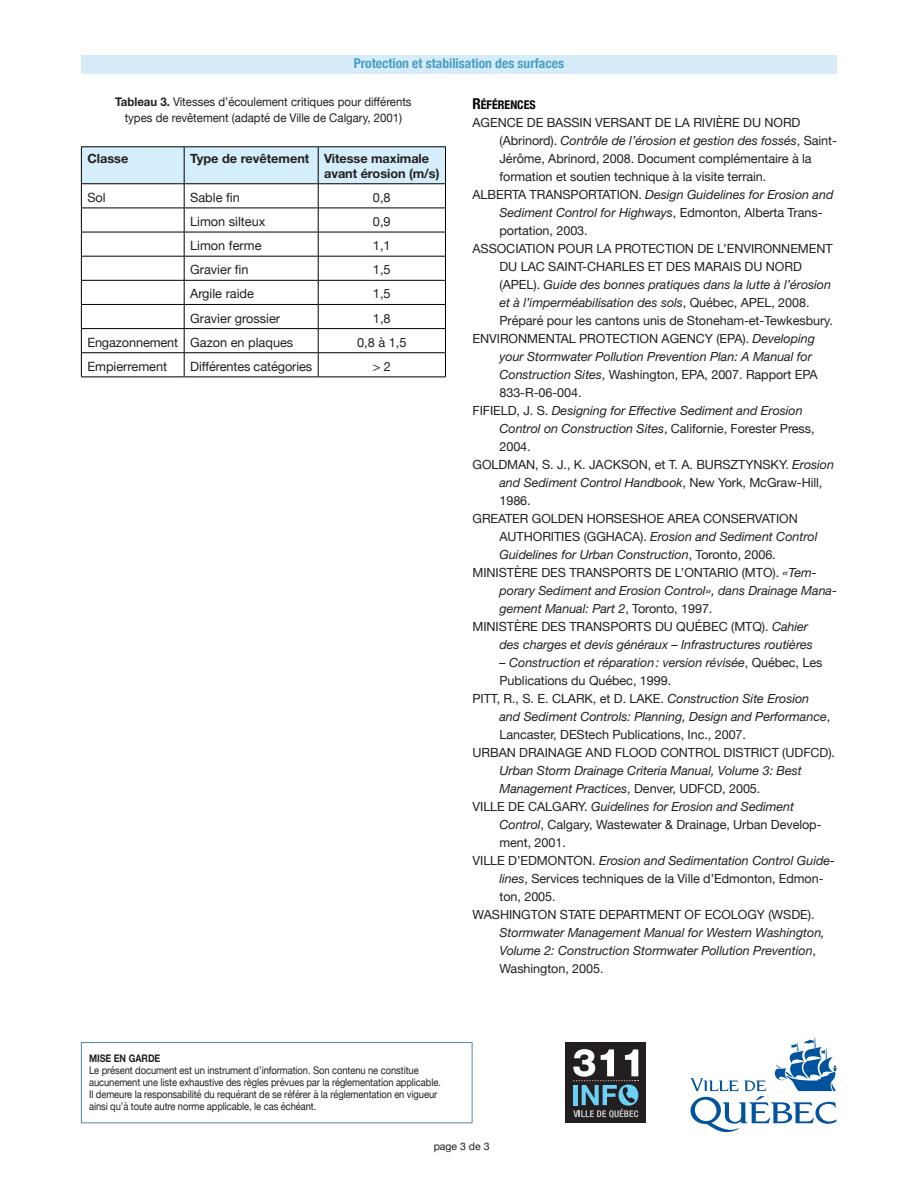
<style>
.page{position:relative;width:918px;height:1188px;background:#fff}
.page>*{position:absolute;margin:0;border:0;box-sizing:border-box;transform-origin:0 0}
._9_Entete_de_page{font:700 condensed 13.5px "Helvetica Neue";color:#499fc4}
._11_Tableau{font:12.75px "Helvetica Neue";color:#231f20}
._11_Tableau-2{font:700 12.75px/15px "Helvetica Neue";letter-spacing:-.005em;color:#231f20}
._6_References_Texte{font:12.6px/18px "Helvetica Neue";letter-spacing:-.005em;color:#231f20}
._6_References_Texte-2{font:italic 12.6px/18px "Helvetica Neue";letter-spacing:-.005em;color:#231f20}
._5_Figure{font:12px/16.5px "Helvetica Neue";color:#231f20;text-align:center;scale:.95 1}
._1_Titre{font:12px "Helvetica Neue Condensed Bold SC800";color:#000}
._4_Suite_Bas_de_page{font:10.5px/12px "Helvetica Neue";letter-spacing:-.01em;color:#231f20;scale:.89 1}
.t1{font:700 10.5px "Helvetica Neue";color:#231f20;scale:.85 1}
._4_Suite_Bas_de_page-2{font:10.5px "Helvetica Neue";letter-spacing:-.01em;color:#231f20}
.s1{font-weight:700}
.s2{font-size:15px}
.s3{font-style:italic}
.s4{font-style:normal}
</style>
<div class="page">
<div style="left:81px;top:1042px;width:391px;height:81px;border:1px solid #4e87a8"></div>
<svg style="left:690px;top:1037px;width:147px;height:95px"></svg>
<div style="left:566px;top:1042px;width:80px;height:81px;background:#231f20"></div>
<svg style="left:573px;top:1049px;width:65px;height:69px"></svg>
<hr style="left:81px;top:146px;width:103px;height:1px;background:#000">
<hr style="left:184px;top:146px;width:134px;height:1px;background:#000">
<hr style="left:318px;top:146px;width:128px;height:1px;background:#000">
<svg style="left:81px;top:147px;width:365px;height:229px"></svg>
<hr style="left:81px;top:376px;width:103px;height:1px;background:#000">
<hr style="left:184px;top:376px;width:134px;height:1px;background:#000">
<hr style="left:318px;top:376px;width:128px;height:1px;background:#000">
<div style="left:81px;top:55px;width:756px;height:18px;background:#d6ecfa"></div>
<p class="_9_Entete_de_page" style="left:354px;top:52px;width:212px">Protection et stabilisation des surfaces</p>
<p class="_5_Figure" style="left:115px;top:94px;width:314px"><span class="s1">Tableau 3.</span> Vitesses d’écoulement critiques pour différents types de revêtement (adapté de Ville de Calgary, 2001)</p>
<p class="_11_Tableau-2" style="left:87px;top:150px;width:43px">Classe</p>
<p class="_11_Tableau-2" style="left:190px;top:150px;width:121px">Type de revêtement</p>
<p class="_11_Tableau-2" style="left:324px;top:150px;width:117px">Vitesse maximale avant érosion (m/s)</p>
<p class="_11_Tableau" style="left:87px;top:188px;width:20px">Sol</p>
<p class="_11_Tableau" style="left:190px;top:188px;width:51px">Sable fin</p>
<p class="_11_Tableau" style="left:373px;top:188px;width:19px">0,8</p>
<p class="_11_Tableau" style="left:190px;top:212px;width:77px">Limon silteux</p>
<p class="_11_Tableau" style="left:373px;top:212px;width:19px">0,9</p>
<p class="_11_Tableau" style="left:190px;top:236px;width:73px">Limon ferme</p>
<p class="_11_Tableau" style="left:373px;top:236px;width:19px">1,1</p>
<p class="_11_Tableau" style="left:190px;top:261px;width:60px">Gravier fin</p>
<p class="_11_Tableau" style="left:373px;top:261px;width:19px">1,5</p>
<p class="_11_Tableau" style="left:190px;top:285px;width:65px">Argile raide</p>
<p class="_11_Tableau" style="left:373px;top:285px;width:19px">1,5</p>
<p class="_11_Tableau" style="left:190px;top:309px;width:91px">Gravier grossier</p>
<p class="_11_Tableau" style="left:373px;top:309px;width:19px">1,8</p>
<p class="_11_Tableau" style="left:87px;top:333px;width:92px">Engazonnement</p>
<p class="_11_Tableau" style="left:190px;top:333px;width:105px">Gazon en plaques</p>
<p class="_11_Tableau" style="left:357px;top:333px;width:51px">0,8 à 1,5</p>
<p class="_11_Tableau" style="left:87px;top:357px;width:81px">Empierrement</p>
<p class="_11_Tableau" style="left:190px;top:357px;width:124px">Différentes catégories</p>
<p class="_11_Tableau" style="left:373px;top:357px;width:20px">&gt; 2</p>
<p class="t1" style="left:89px;top:1052px;width:85px">MISE EN GARDE</p>
<p class="_4_Suite_Bas_de_page" style="left:89px;top:1065px;width:397px">Le présent document est un instrument d’information. Son contenu ne constitue aucunement une liste exhaustive des règles prévues par la réglementation applicable.<br>Il demeure la responsabilité du requérant de se référer à la réglementation en vigueur ainsi qu’à toute autre norme applicable, le cas échéant.</p>
<p class="_1_Titre" style="left:472px;top:95px;width:65px"><span class="s2">R</span>ÉFÉRENCES</p>
<p class="_6_References_Texte" style="left:500px;top:114px;width:339px;text-indent:-27px">AGENCE DE BASSIN VERSANT DE LA RIVIÈRE DU NORD (Abrinord). <span class="s3">Contrôle de l’érosion et gestion des fossés</span>, Saint-Jérôme, Abrinord, 2008. Document complémentaire à la formation et soutien technique à la visite terrain.</p>
<p class="_6_References_Texte" style="left:500px;top:186px;width:335px;text-indent:-27px">ALBERTA TRANSPORTATION. <span class="s3">Design Guidelines for Erosion and<br>Sediment Control for Highways</span>, Edmonton, Alberta Trans&shy;portation, 2003.</p>
<p class="_6_References_Texte" style="left:500px;top:240px;width:335px;text-indent:-27px">ASSOCIATION POUR LA PROTECTION DE L’ENVIRONNEMENT DU LAC SAINT-CHARLES ET DES MARAIS DU NORD (APEL). <span class="s3">Guide des bonnes pratiques dans la lutte à l’érosion et à l’imperméabilisation des sols</span>, Québec, APEL, 2008.<br>Préparé pour les cantons unis de Stoneham-et-Tewkesbury.</p>
<p class="_6_References_Texte" style="left:500px;top:330px;width:320px;text-indent:-27px">ENVIRONMENTAL PROTECTION AGENCY (EPA). <span class="s3">Developing your Stormwater Pollution Prevention Plan: A Manual for Construction Sites</span>, Washington, EPA, 2007. Rapport EPA 833-R-06-004.</p>
<p class="_6_References_Texte-2" style="left:500px;top:401px;width:317px;text-indent:-27px"><span class="s4">FIFIELD, J. S.</span> Designing for Effective Sediment and Erosion<br>Control on Construction Sites<span class="s4">, Californie, Forester Press,<br>2004.</span></p>
<p class="_6_References_Texte" style="left:500px;top:456px;width:336px;text-indent:-27px">GOLDMAN, S. J., K. JACKSON, et T. A. BURSZTYNSKY. <span class="s3">Erosion and Sediment Control Handbook</span>, New York, McGraw-Hill,<br>1986.</p>
<p class="_6_References_Texte" style="left:500px;top:510px;width:319px;text-indent:-27px">GREATER GOLDEN HORSESHOE AREA CONSERVATION<br>AUTHORITIES (GGHACA). <span class="s3">Erosion and Sediment Control<br>Guidelines for Urban Construction</span>, Toronto, 2006.</p>
<p class="_6_References_Texte-2" style="left:500px;top:563px;width:339px;text-indent:-27px"><span class="s4">MINISTÈRE DES TRANSPORTS DE L’ONTARIO (MTO).</span> «Tem&shy;porary Sediment and Erosion Control», dans Drainage Mana&shy;gement Manual: Part 2<span class="s4">, Toronto, 1997.</span></p>
<p class="_6_References_Texte-2" style="left:500px;top:617px;width:315px;text-indent:-27px"><span class="s4">MINISTÈRE DES TRANSPORTS DU QUÉBEC (MTQ).</span> Cahier des charges et devis généraux – Infrastructures routières</p>
<p class="_6_References_Texte-2" style="left:500px;top:653px;width:324px">– Construction et réparation: version révisée<span class="s4">, Québec, Les<br>Publications du Québec, 1999.</span></p>
<p class="_6_References_Texte-2" style="left:500px;top:689px;width:332px;text-indent:-27px"><span class="s4">PITT, R., S. E. CLARK, et D. LAKE.</span> Construction Site Erosion and Sediment Controls: Planning, Design and Performance<span class="s4">,<br>Lancaster, DEStech Publications, Inc., 2007.</span></p>
<p class="_6_References_Texte-2" style="left:500px;top:743px;width:337px;text-indent:-27px"><span class="s4">URBAN DRAINAGE AND FLOOD CONTROL DISTRICT (UDFCD).<br></span>Urban Storm Drainage Criteria Manual, Volume 3: Best<br>Management Practices<span class="s4">, Denver, UDFCD, 2005.</span></p>
<p class="_6_References_Texte" style="left:500px;top:798px;width:324px;text-indent:-27px">VILLE DE CALGARY. <span class="s3">Guidelines for Erosion and Sediment<br>Control</span>, Calgary, Wastewater &amp; Drainage, Urban Develop&shy;ment, 2001.</p>
<p class="_6_References_Texte" style="left:500px;top:852px;width:337px;text-indent:-27px">VILLE D’EDMONTON. <span class="s3">Erosion and Sedimentation Control Guide&shy;lines</span>, Services techniques de la Ville d’Edmonton, Edmon&shy;ton, 2005.</p>
<p class="_6_References_Texte-2" style="left:500px;top:905px;width:327px;text-indent:-27px"><span class="s4">WASHINGTON STATE DEPARTMENT OF ECOLOGY (WSDE).<br></span>Stormwater Management Manual for Western Washington, Volume 2: Construction Stormwater Pollution Prevention<span class="s4">, Washington, 2005.</span></p>
<p class="_4_Suite_Bas_de_page-2" style="left:434px;top:1139px;width:57px">page 3 de 3</p>
</div>
